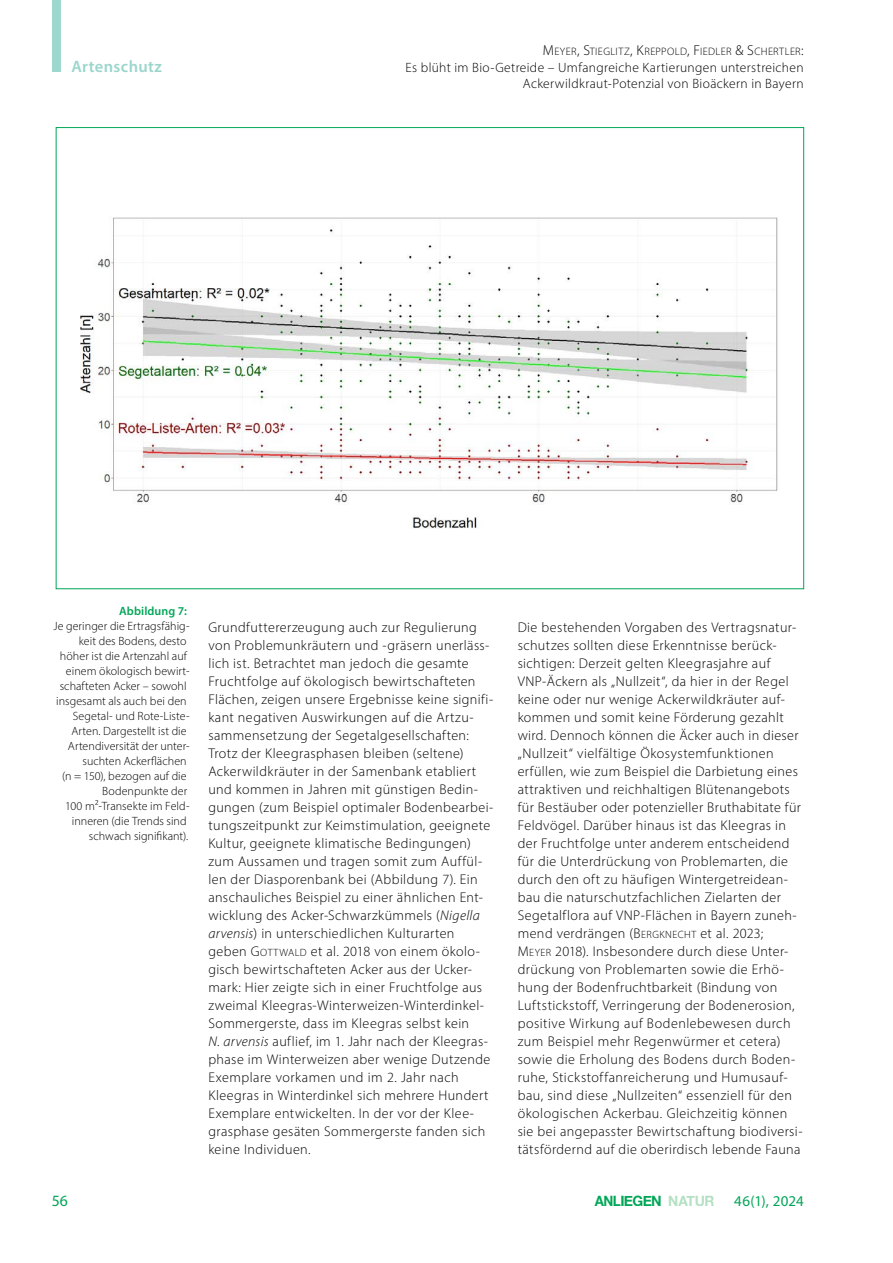
<style>
.page{position:relative;width:893px;height:1263px;background:#fff}
.page>*{position:absolute;margin:0;border:0;box-sizing:border-box;transform-origin:0 0}
.t1{font:600 16.5px "Myriad Pro";letter-spacing:.02em;color:#9ad6cc}
.t2{font:15.75px "Myriad Pro";color:#00a657}
.t3{font:15px "Myriad Pro";letter-spacing:.005em;color:#00a657}
.t4{font:700 14.25px "Helvetica Neue";letter-spacing:-.035em;color:#00a657;scale:.94 1}
.P__Fließtext_2Sp{font:300 14.1px/18px "Myriad Pro";letter-spacing:.03em;color:#000}
.t5{font:300 13.5px/16.8px "Myriad Pro";letter-spacing:.025em;color:#000;text-align:right}
.Bildlegende_rechtsbü{font:300 12px/15px "Myriad Pro";letter-spacing:.005em;color:#000;text-align:right}
.Bildlegende_headline{font:600 12px "Myriad Pro";letter-spacing:.01em;color:#00a657}
.t6{font:300 10.8px "Myriad Pro";letter-spacing:.035em;color:#000}
.s1{font-size:14.4px}
.s2{font-style:italic}
.s3{font-style:inherit}
.s4{font-size:10.65px}
.s5{color:rgb(104 193 135/.5)}
</style>
<div class="page">
<div style="left:52px;top:0;width:8px;height:71px;background:#9ad6cc"></div>
<img style="left:80px;top:217px;width:698px;height:312px">
<p class="t1" style="left:71px;top:55px;width:92px">Artenschutz</p>
<p class="t6" style="left:543px;top:45px;width:262px"><span class="s1">M</span>EYER<span class="s1">, S</span>TIEGLITZ<span class="s1">, K</span>REPPOLD<span class="s1">, F</span>IEDLER <span class="s1">&amp; S</span>CHERTLER<span class="s1">:</span></p>
<p class="t5" style="left:405px;top:58px;width:400px">Es blüht im Bio-Getreide – Umfangreiche Kartierungen unterstreichen<br>Ackerwildkraut-Potenzial von Bioäckern in Bayern</p>
<p class="Bildlegende_headline" style="left:119px;top:603px;width:69px">Abbildung 7:</p>
<p class="Bildlegende_rechtsbü" style="left:53px;top:618px;width:138px">Je geringer die Ertragsfähig&shy;keit des Bodens, desto höher ist die Artenzahl auf einem ökologisch bewirt&shy;schafteten Acker – sowohl insgesamt als auch bei den<br>Segetal- und Rote-Liste--<br>Arten. Dargestellt ist die<br>Artendiversität der unter&shy;suchten Ackerflächen<br>(n = 150), bezogen auf die<br>Bodenpunkte der<br>100 m²-Transekte im Feld&shy;inneren (die Trends sind schwach signifikant).</p>
<p class="P__Fließtext_2Sp" style="left:208px;top:618px;width:286px">Grundfuttererzeugung auch zur Regulierung von Problemunkräutern und -gräsern unerläss&shy;lich ist. Betrachtet man jedoch die gesamte Fruchtfolge auf ökologisch bewirtschafteten Flächen, zeigen unsere Ergebnisse keine signifi&shy;kant negativen Auswirkungen auf die Artzu&shy;sammensetzung der Segetalgesellschaften:<br>Trotz der Kleegrasphasen bleiben (seltene)<br>Ackerwildkräuter in der Samenbank etabliert und kommen in Jahren mit günstigen Bedin&shy;gungen (zum Beispiel optimaler Bodenbearbei&shy;tungszeitpunkt zur Keimstimulation, geeignete Kultur, geeignete klimatische Bedingungen) zum Aussamen und tragen somit zum Auffül&shy;len der Diasporenbank bei (Abbildung 7). Ein anschauliches Beispiel zu einer ähnlichen Ent&shy;wicklung des Acker-Schwarzkümmels (<span class="s2">Nigella arvensis</span>) in unterschiedlichen Kulturarten geben <span class="s3">G</span><span class="s4">OTTWALD</span> et al. 2018 von einem ökolo&shy;gisch bewirtschafteten Acker aus der Ucker&shy;mark: Hier zeigte sich in einer Fruchtfolge aus zweimal Kleegras-Winterweizen-Winterdinkel-- Sommergerste, dass im Kleegras selbst kein<br><span class="s2">N. arvensis</span> auflief, im 1. Jahr nach der Kleegras&shy;phase im Winterweizen aber wenige Dutzende Exemplare vorkamen und im 2. Jahr nach Kleegras in Winterdinkel sich mehrere Hundert Exemplare entwickelten. In der vor der Klee&shy;grasphase gesäten Sommergerste fanden sich keine Individuen.</p>
<p class="P__Fließtext_2Sp" style="left:518px;top:618px;width:286px">Die bestehenden Vorgaben des Vertragsnatur&shy;schutzes sollten diese Erkenntnisse berück&shy;sichtigen: Derzeit gelten Kleegrasjahre auf VNP-Äckern als „Nullzeit“, da hier in der Regel keine oder nur wenige Ackerwildkräuter auf&shy;kommen und somit keine Förderung gezahlt wird. Dennoch können die Äcker auch in dieser „Nullzeit“ vielfältige Ökosystemfunktionen erfüllen, wie zum Beispiel die Darbietung eines attraktiven und reichhaltigen Blütenangebots für Bestäuber oder potenzieller Bruthabitate für Feldvögel. Darüber hinaus ist das Kleegras in der Fruchtfolge unter anderem entscheidend für die Unterdrückung von Problemarten, die durch den oft zu häufigen Wintergetreidean&shy;bau die naturschutzfachlichen Zielarten der Segetalflora auf VNP-Flächen in Bayern zuneh&shy;mend verdrängen (<span class="s3">B</span><span class="s4">ERGKNECHT</span> et al. 2023;<br><span class="s3">M</span><span class="s4">EYER</span> 2018). Insbesondere durch diese Unter&shy;drückung von Problemarten sowie die Erhö&shy;hung der Bodenfruchtbarkeit (Bindung von Luftstickstoff, Verringerung der Bodenerosion, positive Wirkung auf Bodenlebewesen durch zum Beispiel mehr Regenwürmer et cetera) sowie die Erholung des Bodens durch Boden&shy;ruhe, Stickstoffanreicherung und Humusauf&shy;bau, sind diese „Nullzeiten“ essenziell für den ökologischen Ackerbau. Gleichzeitig können sie bei angepasster Bewirtschaftung biodiversi&shy;tätsfördernd auf die oberirdisch lebende Fauna</p>
<p class="t4" style="left:595px;top:1189px;width:129px">ANLIEGEN <span class="s5">NATUR</span></p>
<p class="t2" style="left:52px;top:1191px;width:18px">56</p>
<p class="t3" style="left:734px;top:1191px;width:71px">46(1), 2024</p>
</div>
